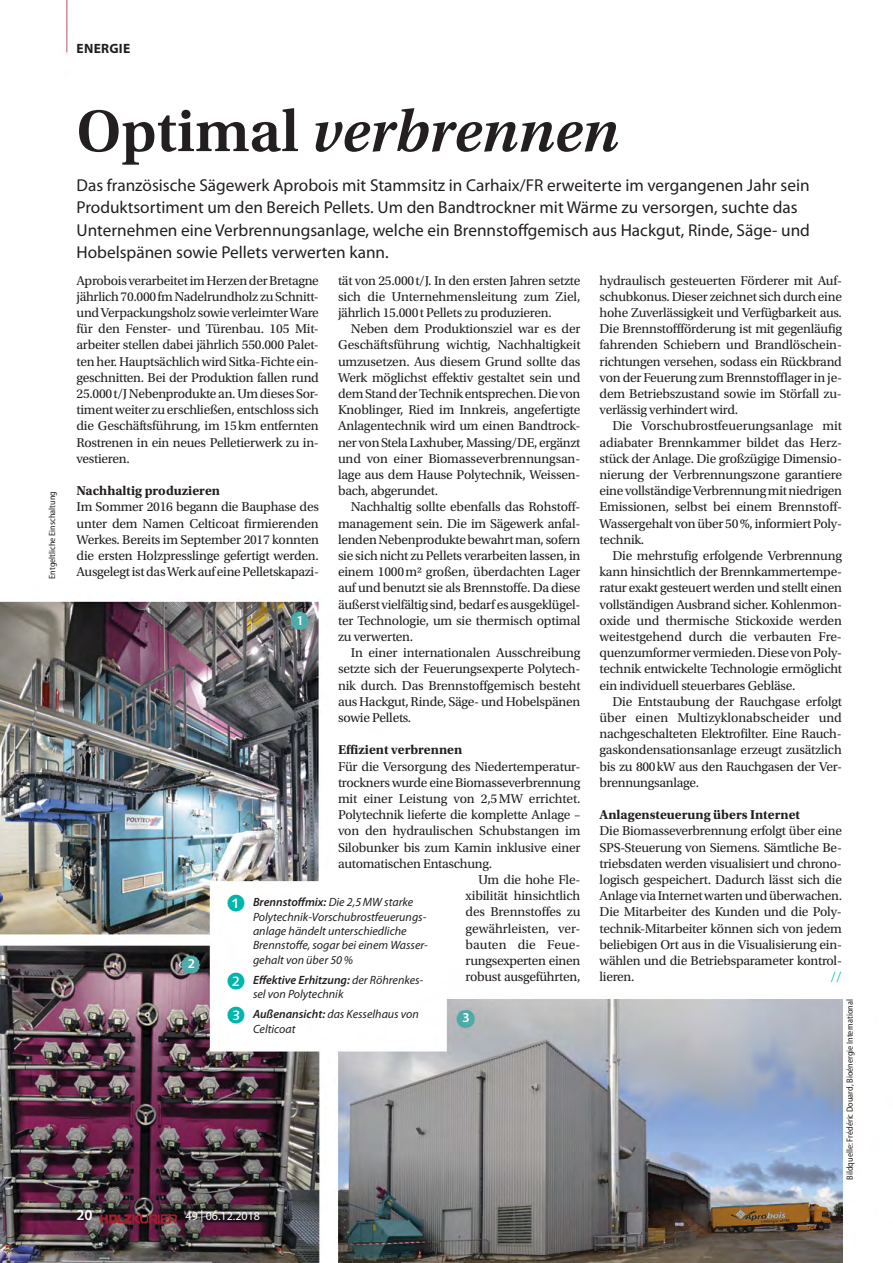
<style>
.page{position:relative;width:893px;height:1263px;background:#fff}
.page>*{position:absolute;margin:0;border:0;box-sizing:border-box;transform-origin:0 0}
.t1{font:italic 600 61.5px "Utopia Std";color:#231f20}
.t2{font:17.25px/22.5px "Myriad Pro";color:#231f20}
.t3{font:600 15px "Myriad Pro";color:#fff}
.t4{font:13.5px/16.2px "Utopia Std";letter-spacing:-.02em;color:#231f20;text-align:justify}
.t5{font:700 13.5px "Utopia Std";color:#231f20}
.t6{font:13.5px "Utopia Std";color:#231f20}
.t7{font:13.5px "Utopia Std";letter-spacing:.005em;color:#231f20}
.t8{font:700 13.5px "Myriad Pro";color:#231f20}
.t9{font:600 13.5px "Myriad Pro";color:#fff}
.t10{font:13.5px "Utopia Std";color:#00b5ac}
.t11{font:italic 12px/14.4px "Myriad Pro";color:#231f20}
.t12{font:12px "Myriad Pro";color:#fff}
.t13{font:semi-condensed 9px "Myriad Pro";color:#231f20}
.s1{font-style:normal}
.s2{font-family:"Galileo Press Callout";font-style:normal;font-size:17.25px;color:#00b5ac}
.s3{font-weight:600}
</style>
<div class="page">
<img style="left:0;top:0;width:844px;height:1263px">
<p class="t8" style="left:77px;top:39px;width:16px">ENERGIE</p>
<p class="t13" style="left:47px;top:579px;width:89px;rotate:-90deg">Entgeltliche Einschaltung</p>
<h1 class="t1" style="left:77px;top:96px;width:544px"><span class="s1">Optimal</span> verbrennen</h1>
<p class="t2" style="left:77px;top:173px;width:735px">Das französische Sägewerk Aprobois mit Stammsitz in Carhaix/FR erweiterte im vergangenen Jahr sein Produktsortiment um den Bereich Pellets. Um den Bandtrockner mit Wärme zu versorgen, suchte das Unternehmen eine Verbrennungsanlage, welche ein Brennstoffgemisch aus Hackgut, Rinde, Säge- und Hobelspänen sowie Pellets verwerten kann.</p>
<p class="t4" style="left:77px;top:272px;width:244px">Aprobois verarbeitet im Herzen der Bretagne jährlich 70.000fm Nadelrundholz zu Schnitt&shy;und Verpackungsholz sowie verleimter Ware für den Fenster- und Türenbau. 105 Mit&shy;arbeiter stellen dabei jährlich 550.000 Palet&shy;ten her. Hauptsächlich wird Sitka-Fichte ein&shy;geschnitten. Bei der Produktion fallen rund 25.000t/J Nebenprodukte an. Um dieses Sor&shy;timent weiter zu erschließen, entschloss sich die Geschäftsführung, im 15km entfernten Rostrenen in ein neues Pelletierwerk zu in&shy;vestieren.</p>
<p class="t5" style="left:77px;top:483px;width:145px">Nachhaltig produzieren</p>
<p class="t4" style="left:77px;top:499px;width:244px">Im Sommer 2016 begann die Bauphase des unter dem Namen Celticoat firmierenden Werkes. Bereits im September 2017 konnten die ersten Holzpresslinge gefertigt werden.<br>Ausgelegt ist das Werk auf eine Pelletskapazi-</p>
<p class="t4" style="left:338px;top:272px;width:244px">tät von 25.000t/J. In den ersten Jahren setzte sich die Unternehmensleitung zum Ziel, jährlich 15.000t Pellets zu produzieren.</p>
<p class="t4" style="left:338px;top:321px;width:244px;text-indent:13px">Neben dem Produktionsziel war es der Geschäftsführung wichtig, Nachhaltigkeit umzusetzen. Aus diesem Grund sollte das Werk möglichst effektiv gestaltet sein und dem Stand der Technik entsprechen. Die von Knoblinger, Ried im Innkreis, angefertigte Anlagentechnik wird um einen Bandtrock&shy;ner von Stela Laxhuber, Massing/DE, ergänzt und von einer Biomasseverbrennungsan&shy;lage aus dem Hause Polytechnik, Weissen&shy;bach, abgerundet.</p>
<p class="t4" style="left:338px;top:499px;width:244px;text-indent:13px">Nachhaltig sollte ebenfalls das Rohstoff&shy;management sein. Die im Sägewerk anfal&shy;lenden Nebenprodukte bewahrt man, sofern sie sich nicht zu Pellets verarbeiten lassen, in einem 1000m2 großen, überdachten Lager auf und benutzt sie als Brennstoffe. Da diese äußerst vielfältig sind, bedarf es ausgeklügel&shy;ter Technologie, um sie thermisch optimal zu verwerten.</p>
<p class="t4" style="left:338px;top:645px;width:244px;text-indent:13px">In einer internationalen Ausschreibung setzte sich der Feuerungsexperte Polytech&shy;nik durch. Das Brennstoffgemisch besteht aus Hackgut, Rinde, Säge- und Hobelspänen sowie Pellets.</p>
<p class="t5" style="left:338px;top:742px;width:126px">Effizient verbrennen</p>
<p class="t4" style="left:338px;top:758px;width:244px">Für die Versorgung des Niedertemperatur-</p>
<p class="t4" style="left:338px;top:774px;width:244px">trockners wurde eine Biomasseverbrennung</p>
<p class="t4" style="left:338px;top:791px;width:244px">mit einer Leistung von 2,5MW errichtet.</p>
<p class="t4" style="left:338px;top:807px;width:244px">Polytechnik lieferte die komplette Anlage –</p>
<p class="t4" style="left:338px;top:823px;width:244px">von den hydraulischen Schubstangen im</p>
<p class="t4" style="left:338px;top:839px;width:244px">Silobunker bis zum Kamin inklusive einer</p>
<p class="t4" style="left:338px;top:855px;width:155px">automatischen Entaschung.</p>
<p class="t4" style="left:478px;top:872px;width:103px">Um die hohe Fle-</p>
<p class="t4" style="left:466px;top:888px;width:116px">xibilität hinsichtlich</p>
<p class="t4" style="left:466px;top:904px;width:116px">des Brennstoffes zu</p>
<p class="t6" style="left:466px;top:921px;width:116px">gewährleisten, ver-</p>
<p class="t7" style="left:466px;top:937px;width:116px">bauten die Feue-</p>
<p class="t4" style="left:466px;top:953px;width:116px">rungsexperten einen</p>
<p class="t4" style="left:466px;top:969px;width:116px">robust ausgeführten,</p>
<p class="t4" style="left:600px;top:272px;width:244px">hydraulisch gesteuerten Förderer mit Auf&shy;schubkonus. Dieser zeichnet sich durch eine hohe Zuverlässigkeit und Verfügbarkeit aus.<br>Die Brennstoffförderung ist mit gegenläufig fahrenden Schiebern und Brandlöschein&shy;richtungen versehen, sodass ein Rückbrand von der Feuerung zum Brennstofflager in je&shy;dem Betriebszustand sowie im Störfall zu&shy;verlässig verhindert wird.</p>
<p class="t4" style="left:600px;top:418px;width:244px;text-indent:13px">Die Vorschubrostfeuerungsanlage mit adiabater Brennkammer bildet das Herz&shy;stück der Anlage. Die großzügige Dimensio&shy;nierung der Verbrennungszone garantiere eine vollständige Verbrennung mit niedrigen Emissionen, selbst bei einem Brennstoff-Wassergehalt von über 50%, informiert Poly&shy;technik.</p>
<p class="t4" style="left:600px;top:548px;width:244px;text-indent:13px">Die mehrstufig erfolgende Verbrennung kann hinsichtlich der Brennkammertempe&shy;ratur exakt gesteuert werden und stellt einen vollständigen Ausbrand sicher. Kohlenmon&shy;oxide und thermische Stickoxide werden weitestgehend durch die verbauten Fre&shy;quenzumformer vermieden. Diese von Poly&shy;technik entwickelte Technologie ermöglicht ein individuell steuerbares Gebläse.</p>
<p class="t4" style="left:600px;top:693px;width:244px;text-indent:13px">Die Entstaubung der Rauchgase erfolgt über einen Multizyklonabscheider und nachgeschalteten Elektrofilter. Eine Rauch&shy;gaskondensationsanlage erzeugt zusätzlich bis zu 800kW aus den Rauchgasen der Ver&shy;brennungsanlage.</p>
<p class="t5" style="left:600px;top:807px;width:202px">Anlagensteuerung übers Internet</p>
<p class="t4" style="left:600px;top:823px;width:244px">Die Biomasseverbrennung erfolgt über eine SPS-Steuerung von Siemens. Sämtliche Be&shy;triebsdaten werden visualisiert und chrono&shy;logisch gespeichert. Dadurch lässt sich die Anlage via Internet warten und überwachen.<br>Die Mitarbeiter des Kunden und die Poly&shy;technik-Mitarbeiter können sich von jedem beliebigen Ort aus in die Visualisierung ein&shy;wählen und die Betriebsparameter kontrol&shy;lieren.</p>
<p class="t9" style="left:296px;top:612px;width:9px">1</p>
<p class="t11" style="left:253px;top:895px;width:176px;text-indent:-26px"><span class="s2">1</span> <span class="s3">Brennstoffmix:</span> Die 2,5MW starke Polytechnik-Vorschubrostfeuerungs&shy;anlage händelt unterschiedliche Brennstoffe, sogar bei einem Wasser&shy;gehalt von über 50%</p>
<p class="t11" style="left:253px;top:972px;width:172px;text-indent:-26px"><span class="s2">2</span> <span class="s3">Effektive Erhitzung:</span> der Röhrenkes&shy;sel von Polytechnik</p>
<p class="t11" style="left:253px;top:1007px;width:167px;text-indent:-26px"><span class="s2">3</span> <span class="s3">Außenansicht:</span> das Kesselhaus von<br>Celticoat</p>
<p class="t9" style="left:188px;top:955px;width:9px">2</p>
<p class="t10" style="left:830px;top:969px;width:13px">//</p>
<p class="t13" style="left:844px;top:1180px;width:182px;rotate:-90deg">Bildquelle: Frédéric Douard, Bioénergie International</p>
<p class="t9" style="left:462px;top:1009px;width:9px">3</p>
<p class="t3" style="left:77px;top:1206px;width:18px">20</p>
<p class="t12" style="left:186px;top:1209px;width:76px">49 | 06.12.2018</p>
</div>
